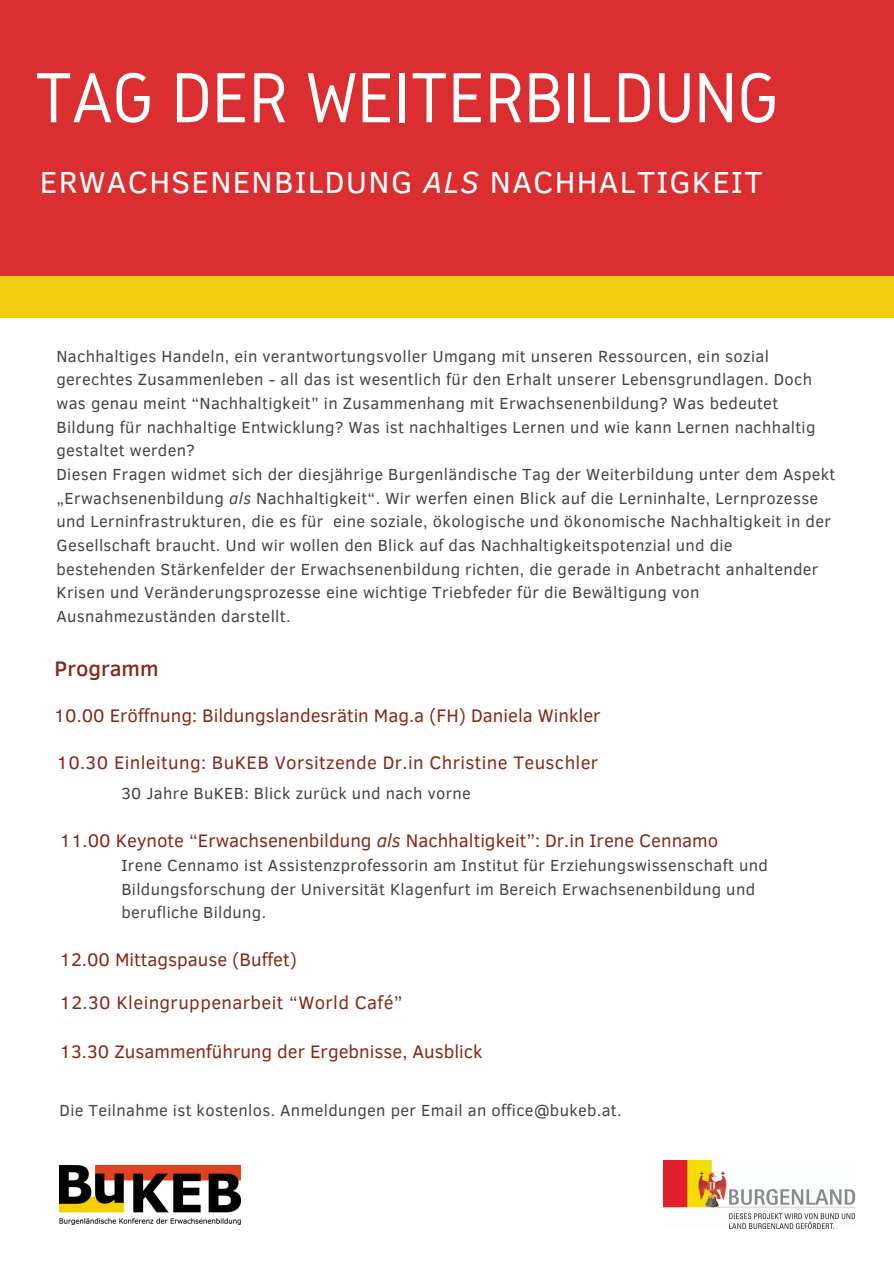
<style>
.page{position:relative;width:894px;height:1264px;background:#fff}
.page>*{position:absolute;margin:0;border:0;box-sizing:border-box;transform-origin:0 0}
.t1{font:73.65px "Gidole";letter-spacing:-.01em;color:#fff}
.t2{font:31.2px "Clear Sans";letter-spacing:.04em;color:#fff}
.t3{font:500 21.6px "Clear Sans";color:#862919}
.t4{font:18.6px "Clear Sans";color:#862919}
.t5{font:18.6px "Clear Sans";letter-spacing:.02em;color:#862919}
.t6{font:16.5px/23.7px "Clear Sans";letter-spacing:.02em;color:#444440}
.s1{font-style:italic}
</style>
<div class="page">
<div style="left:0;top:0;width:893px;height:276px;background:#da2e31"></div>
<img style="left:60px;top:1165px;width:181px;height:59px">
<img style="left:663px;top:1160px;width:191px;height:68px">
<div style="left:0;top:276px;width:893px;height:41px;background:#f2ce10"></div>
<h4 class="t1" style="left:34px;top:57px;width:746px">TAG DER WEITERBILDUNG</h4>
<h4 class="t2" style="left:40px;top:159px;width:723px">ERWACHSENENBILDUNG <span class="s1">ALS</span> NACHHALTIGKEIT</h4>
<h1 class="t6" style="left:56px;top:343px;width:760px">Nachhaltiges Handeln, ein verantwortungsvoller Umgang mit unseren Ressourcen, ein sozial gerechtes Zusammenleben - all das ist wesentlich für den Erhalt unserer Lebensgrundlagen. Doch was genau meint “Nachhaltigkeit” in Zusammenhang mit Erwachsenenbildung? Was bedeutet Bildung für nachhaltige Entwicklung? Was ist nachhaltiges Lernen und wie kann Lernen nachhaltig gestaltet werden?</h1>
<h2 class="t6" style="left:56px;top:461px;width:780px">Diesen Fragen widmet sich der diesjährige Burgenländische Tag der Weiterbildung unter dem Aspekt „Erwachsenenbildung <span class="s1">als</span> Nachhaltigkeit“. Wir werfen einen Blick auf die Lerninhalte, Lernprozesse und Lerninfrastrukturen, die es für eine soziale, ökologische und ökonomische Nachhaltigkeit in der Gesellschaft braucht. Und wir wollen den Blick auf das Nachhaltigkeitspotenzial und die bestehenden Stärkenfelder der Erwachsenenbildung richten, die gerade in Anbetracht anhaltender Krisen und Veränderungsprozesse eine wichtige Triebfeder für die Bewältigung von Ausnahmezuständen darstellt.</h2>
<p class="t3" style="left:55px;top:653px;width:105px">Programm</p>
<h4 class="t4" style="left:54px;top:702px;width:548px">10.00 Eröffnung: Bildungslandesrätin Mag.a (FH) Daniela Winkler</h4>
<h4 class="t5" style="left:56px;top:749px;width:543px">10.30 Einleitung: BuKEB Vorsitzende Dr.in Christine Teuschler</h4>
<h4 class="t6" style="left:121px;top:780px;width:351px">30 Jahre BuKEB: Blick zurück und nach vorne</h4>
<p class="t4" style="left:60px;top:827px;width:660px">11.00 Keynote “Erwachsenenbildung <span class="s1">als</span> Nachhaltigkeit”: Dr.in Irene Cennamo</p>
<h4 class="t6" style="left:121px;top:852px;width:648px">Irene Cennamo ist Assistenzprofessorin am Institut für Erziehungswissenschaft und<br>Bildungsforschung der Universität Klagenfurt im Bereich Erwachsenenbildung und berufliche Bildung.</h4>
<p class="t4" style="left:60px;top:945px;width:239px">12.00 Mittagspause (Buffet)</p>
<p class="t5" style="left:60px;top:989px;width:344px">12.30 Kleingruppenarbeit “World Café”</p>
<p class="t4" style="left:60px;top:1037px;width:424px">13.30 Zusammenführung der Ergebnisse, Ausblick</p>
<p class="t6" style="left:60px;top:1097px;width:563px">Die Teilnahme ist kostenlos. Anmeldungen per Email an office@bukeb.at.</p>
</div>
